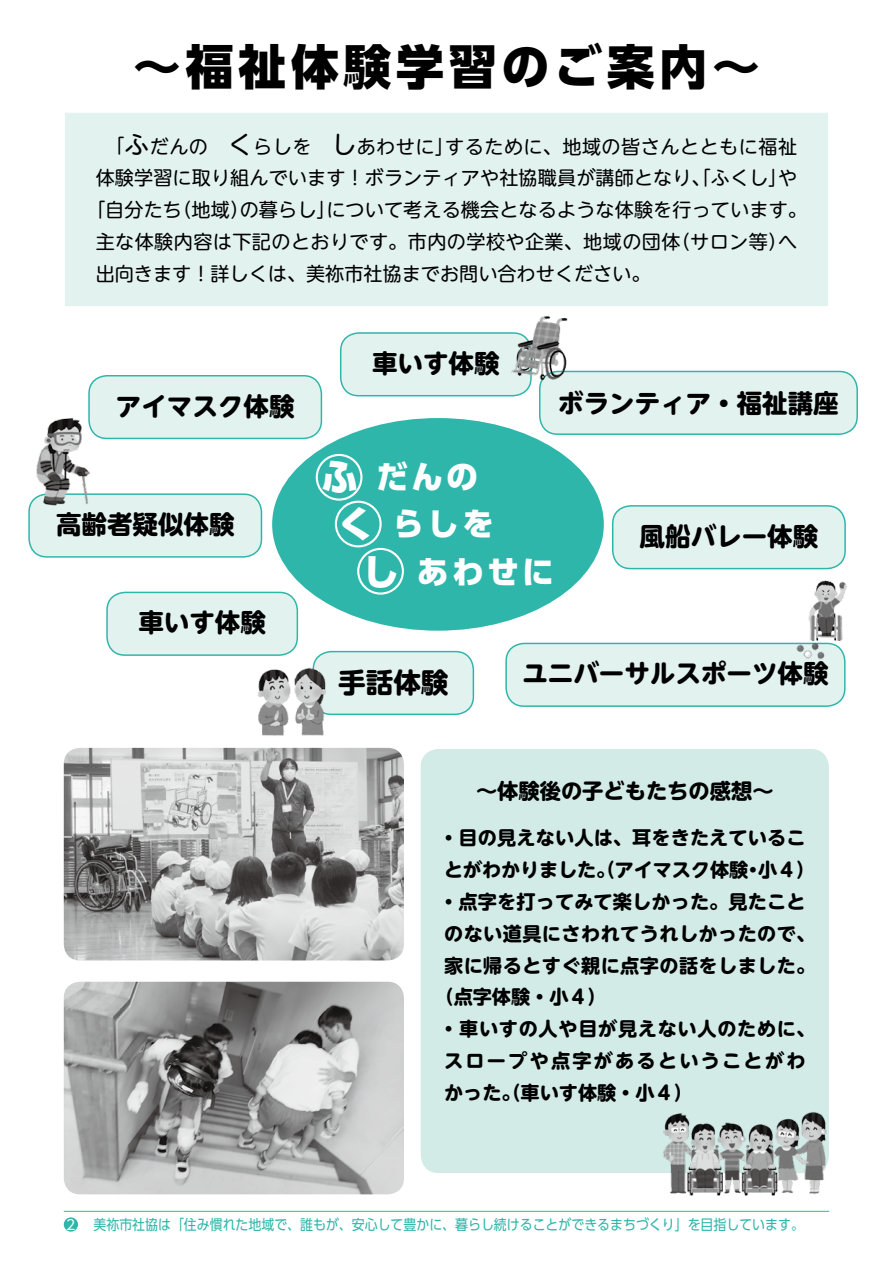
<style>
.page{position:relative;width:893px;height:1263px;background:#fff}
.page>*{position:absolute;margin:0;border:0;box-sizing:border-box;transform-origin:0 0}
.t1{font:800 47.85px "UD Shin Go Pro";letter-spacing:.1em;color:#000}
.t2{font:800 31.95px "UD Shin Go Pro";letter-spacing:.1em;color:#fff}
.t3{font:700 27.6px "UD Shin M Go Pro";color:#000}
.t4{font:700 25.5px "UD Shin M Go Pro";color:#000}
.t5{font:700 21.3px "UD Shin M Go Pro";color:#000}
.t6{font:19.2px "UD Shin M Go Pro";letter-spacing:.005em;color:#000}
.t7{font:700 19.2px "UD Shin M Go Pro";letter-spacing:.025em;color:#000}
.t8{font:19.2px "UD Shin M Go Pro";letter-spacing:.025em;color:#000}
.t9{font:700 19.2px "UD Shin M Go Pro";letter-spacing:-.005em;color:#000}
.t10{font:700 19.2px "UD Shin M Go Pro";letter-spacing:.12em;color:#000}
.t11{font:700 19.2px "UD Shin M Go Pro";color:#000}
.t12{font:14.4px "UD Shin Go Pro";color:#2eb6aa;scale:.9 1}
.t13{font:13.8px "UD Shin Go Pro";color:#fff}
.s1{font-size:24.9px}
.s2{font-size:37.2px}
</style>
<div class="page">
<hr style="left:64px;top:1211px;width:765px;height:1px;background:#2eb6aa">
<div style="left:64px;top:1217px;width:14px;height:14px;background:#2eb6aa;border-radius:50%"></div>
<div style="left:64px;top:112px;width:765px;height:195px;background:#e2f2ef;border:1px solid #fff"></div>
<div style="left:341px;top:333px;width:190px;height:63px;background:#e2f2ef;border-radius:18px"></div>
<div style="left:340px;top:332px;width:192px;height:64px;border:1px solid #2eb6aa;border-radius:18px"></div>
<div style="left:313px;top:652px;width:160px;height:62px;background:#e2f2ef;border-radius:18px"></div>
<div style="left:313px;top:651px;width:161px;height:64px;border:1px solid #2eb6aa;border-radius:18px"></div>
<div style="left:107px;top:592px;width:190px;height:63px;background:#e2f2ef;border-radius:18px"></div>
<div style="left:106px;top:592px;width:192px;height:64px;border:1px solid #2eb6aa;border-radius:18px"></div>
<div style="left:506px;top:643px;width:339px;height:63px;background:#e2f2ef;border-radius:18px"></div>
<div style="left:505px;top:643px;width:341px;height:64px;border:1px solid #2eb6aa;border-radius:18px"></div>
<div style="left:89px;top:376px;width:232px;height:62px;background:#e2f2ef;border-radius:18px"></div>
<div style="left:88px;top:375px;width:234px;height:64px;border:1px solid #2eb6aa;border-radius:18px"></div>
<div style="left:540px;top:371px;width:317px;height:63px;background:#e2f2ef;border-radius:18px"></div>
<div style="left:539px;top:371px;width:319px;height:64px;border:1px solid #2eb6aa;border-radius:18px"></div>
<div style="left:29px;top:494px;width:232px;height:63px;background:#e2f2ef;border-radius:18px"></div>
<div style="left:28px;top:493px;width:234px;height:65px;border:1px solid #2eb6aa;border-radius:18px"></div>
<div style="left:613px;top:506px;width:232px;height:63px;background:#e2f2ef;border-radius:18px"></div>
<div style="left:612px;top:505px;width:234px;height:64px;border:1px solid #2eb6aa;border-radius:18px"></div>
<div style="left:421px;top:749px;width:408px;height:424px;background:#d2ebe7;border-radius:18px"></div>
<div style="left:272px;top:418px;width:332px;height:213px;background:#2eb6aa;border-radius:50%"></div>
<img style="left:64px;top:982px;width:340px;height:212px">
<img style="left:64px;top:748px;width:340px;height:212px">
<img style="left:663px;top:1112px;width:166px;height:84px">
<img style="left:510px;top:315px;width:60px;height:66px">
<img style="left:257px;top:665px;width:70px;height:71px">
<img style="left:29px;top:416px;width:79px;height:90px">
<img style="left:788px;top:580px;width:59px;height:81px">
<div style="left:316px;top:454px;width:46px;height:47px;border:2px solid #fff;border-radius:50%"></div>
<div style="left:335px;top:501px;width:47px;height:46px;border:2px solid #fff;border-radius:50%"></div>
<div style="left:357px;top:548px;width:47px;height:47px;border:2px solid #fff;border-radius:50%"></div>
<h1 class="t1" style="left:133px;top:27px;width:628px">～福祉体験学習のご案内～</h1>
<p class="t8" style="left:96px;top:131px;width:703px">　「<span class="s1">ふ</span>だんの　<span class="s1">く</span>らしを　<span class="s1">し</span>あわせに」するために、地域の皆さんとともに福祉</p>
<p class="t6" style="left:96px;top:162px;width:703px">体験学習に取り組んでいます！ボランティアや社協職員が講師となり、「ふくし」や</p>
<p class="t6" style="left:86px;top:194px;width:722px">「自分たち（地域）の暮らし」について考える機会となるような体験を行っています。</p>
<p class="t6" style="left:96px;top:226px;width:703px">主な体験内容は下記のとおりです。市内の学校や企業、地域の団体（サロン等）へ</p>
<p class="t6" style="left:96px;top:258px;width:556px">出向きます！詳しくは、美祢市社協までお問い合わせください。</p>
<h3 class="t4" style="left:372px;top:342px;width:129px">車いす体験</h3>
<h3 class="t4" style="left:116px;top:385px;width:180px">アイマスク体験</h3>
<h3 class="t4" style="left:558px;top:382px;width:282px">ボランティア・福祉講座</h3>
<h2 class="t2" style="left:321px;top:450px;width:158px"><span class="s2">ふ</span> だんの</h2>
<h2 class="t2" style="left:337px;top:498px;width:158px"><span class="s2">く</span> らしを</h2>
<h2 class="t2" style="left:321px;top:546px;width:234px"><span class="s2">　し</span> あわせに</h2>
<h3 class="t4" style="left:56px;top:504px;width:180px">高齢者疑似体験</h3>
<h3 class="t4" style="left:640px;top:515px;width:180px">風船バレー体験</h3>
<h3 class="t4" style="left:138px;top:602px;width:129px">車いす体験</h3>
<h3 class="t3" style="left:338px;top:660px;width:112px">手話体験</h3>
<h3 class="t4" style="left:522px;top:653px;width:308px">ユニバーサルスポーツ体験</h3>
<p class="t5" style="left:476px;top:773px;width:299px">～体験後の子どもたちの感想～</p>
<p class="t7" style="left:439px;top:822px;width:368px">・目の見えない人は、耳をきたえているこ</p>
<p class="t9" style="left:444px;top:854px;width:373px">とがわかりました。（アイマスク体験・小４）</p>
<p class="t7" style="left:439px;top:886px;width:368px">・点字を打ってみて楽しかった。見たこと</p>
<p class="t7" style="left:444px;top:918px;width:373px">のない道具にさわれてうれしかったので、</p>
<p class="t7" style="left:444px;top:949px;width:373px">家に帰るとすぐ親に点字の話をしました。</p>
<p class="t7" style="left:434px;top:981px;width:174px">（点字体験・小４）</p>
<p class="t7" style="left:439px;top:1013px;width:377px">・車いすの人や目が見えない人のために、</p>
<p class="t10" style="left:444px;top:1045px;width:363px">スロープや点字があるということがわ</p>
<p class="t11" style="left:444px;top:1077px;width:250px">かった。（車いす体験・小４）</p>
<p class="t13" style="left:66px;top:1213px;width:9px">2</p>
<p class="t12" style="left:94px;top:1213px;width:791px">美祢市社協は「住み慣れた地域で、誰もが、安心して豊かに、暮らし続けることができるまちづくり」を目指しています。</p>
</div>
